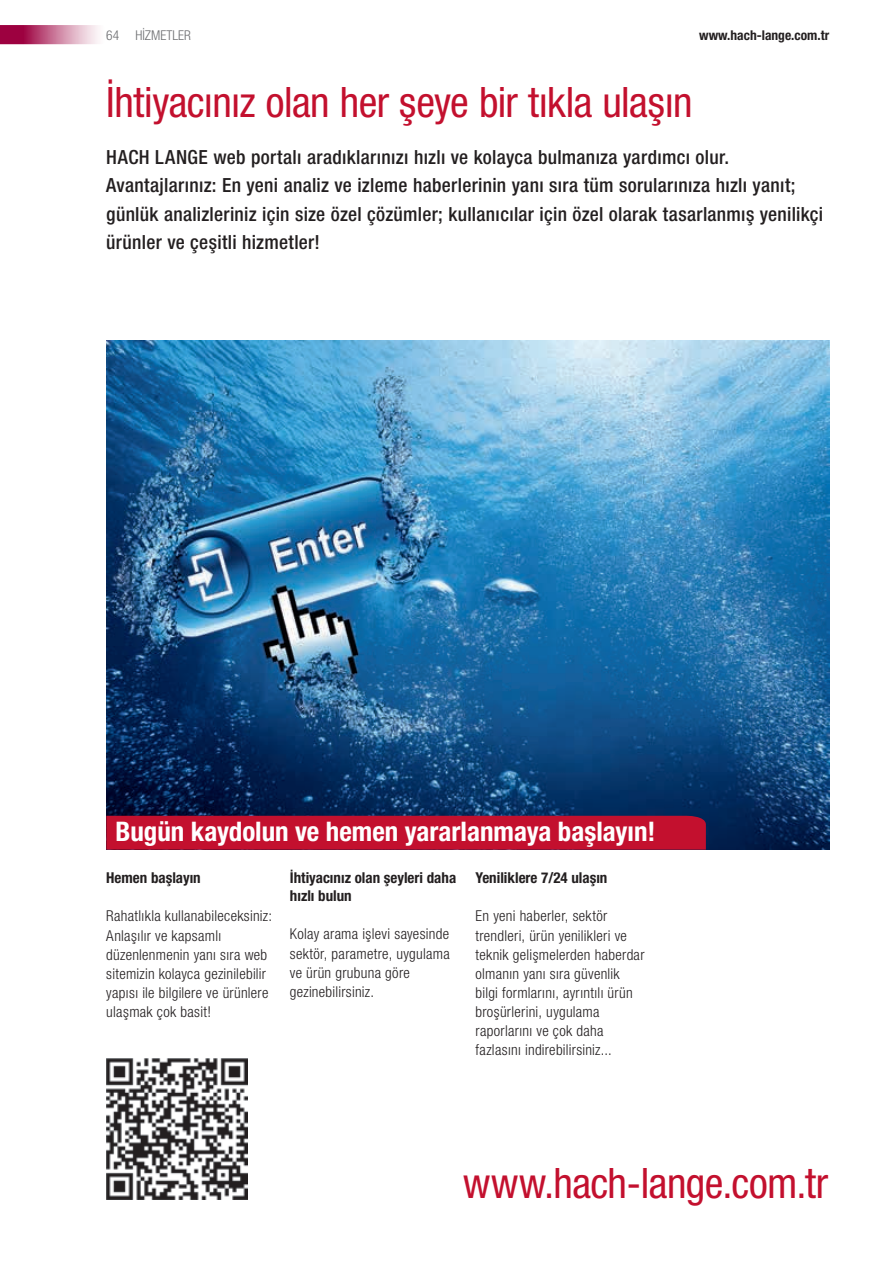
<style>
.page{position:relative;width:893px;height:1263px;background:#fff}
.page>*{position:absolute;margin:0;border:0;box-sizing:border-box;transform-origin:0 0}
._03_Headline_28_31_r{font:condensed 42px "HL Helvetica Neue";letter-spacing:-.01em;color:#c3102e}
._31_NEW{font:700 condensed 27px "HL Helvetica Neue";color:#fff}
._04_Intro_13_19_blac{font:500 condensed 19.5px/28.5px "HL Helvetica Neue";letter-spacing:.015em;color:#231f20}
._08_Copy_10_12_7_bla{font:300 condensed 15px/19px "HL Helvetica Neue";letter-spacing:.02em;color:#231f20}
.CAT_Order_Subhead_CA{font:700 condensed 15px/18px "HL Helvetica Neue";color:#231f20}
.t1{font:700 condensed 13.5px "HL Helvetica Neue";color:#231f20}
.t2{font:300 condensed 13.5px "HL Helvetica Neue";color:#6c6d70}
</style>
<div class="page">
<svg style="left:0;top:25px;width:98px;height:19px;background:#c3668c"></svg>
<img style="left:106px;top:340px;width:723px;height:510px">
<div style="left:106px;top:815px;width:600px;height:35px;background:#c3102e"></div>
<img style="left:106px;top:1058px;width:141px;height:141px">
<p class="t2" style="left:106px;top:28px;width:86px">64 HİZMETLER</p>
<p class="t1" style="left:699px;top:28px;width:131px">www.hach-lange.com.tr</p>
<p class="_03_Headline_28_31_r" style="left:106px;top:78px;width:588px">İhtiyacınız olan her şeye bir tıkla ulaşın</p>
<p class="_04_Intro_13_19_blac" style="left:106px;top:143px;width:718px">HACH LANGE web portalı aradıklarınızı hızlı ve kolayca bulmanıza yardımcı olur.<br>Avantajlarınız: En yeni analiz ve izleme haberlerinin yanı sıra tüm sorularınıza hızlı yanıt; günlük analizleriniz için size özel çözümler; kullanıcılar için özel olarak tasarlanmış yenilikçi ürünler ve çeşitli hizmetler!</p>
<p class="_31_NEW" style="left:115px;top:815px;width:542px">Bugün kaydolun ve hemen yararlanmaya başlayın!</p>
<p class="CAT_Order_Subhead_CA" style="left:290px;top:869px;width:168px">İhtiyacınız olan şeyleri daha hızlı bulun</p>
<p class="_08_Copy_10_12_7_bla" style="left:290px;top:925px;width:161px">Kolay arama işlevi sayesinde sektör, parametre, uygulama ve ürün grubuna göre gezinebilirsiniz.</p>
<p class="CAT_Order_Subhead_CA" style="left:475px;top:869px;width:133px">Yeniliklere 7/24 ulaşın</p>
<p class="_08_Copy_10_12_7_bla" style="left:475px;top:907px;width:170px">En yeni haberler, sektör trendleri, ürün yenilikleri ve teknik gelişmelerden haberdar olmanın yanı sıra güvenlik bilgi formlarını, ayrıntılı ürün broşürlerini, uygulama raporlarını ve çok daha fazlasını indirebilirsiniz...</p>
<p class="CAT_Order_Subhead_CA" style="left:106px;top:869px;width:96px">Hemen başlayın</p>
<p class="_08_Copy_10_12_7_bla" style="left:106px;top:907px;width:167px">Rahatlıkla kullanabileceksiniz:<br>Anlaşılır ve kapsamlı düzenlenmenin yanı sıra web sitemizin kolayca gezinilebilir yapısı ile bilgilere ve ürünlere ulaşmak çok basit!</p>
<p class="_03_Headline_28_31_r" style="left:463px;top:1159px;width:366px">www.hach-lange.com.tr</p>
</div>
